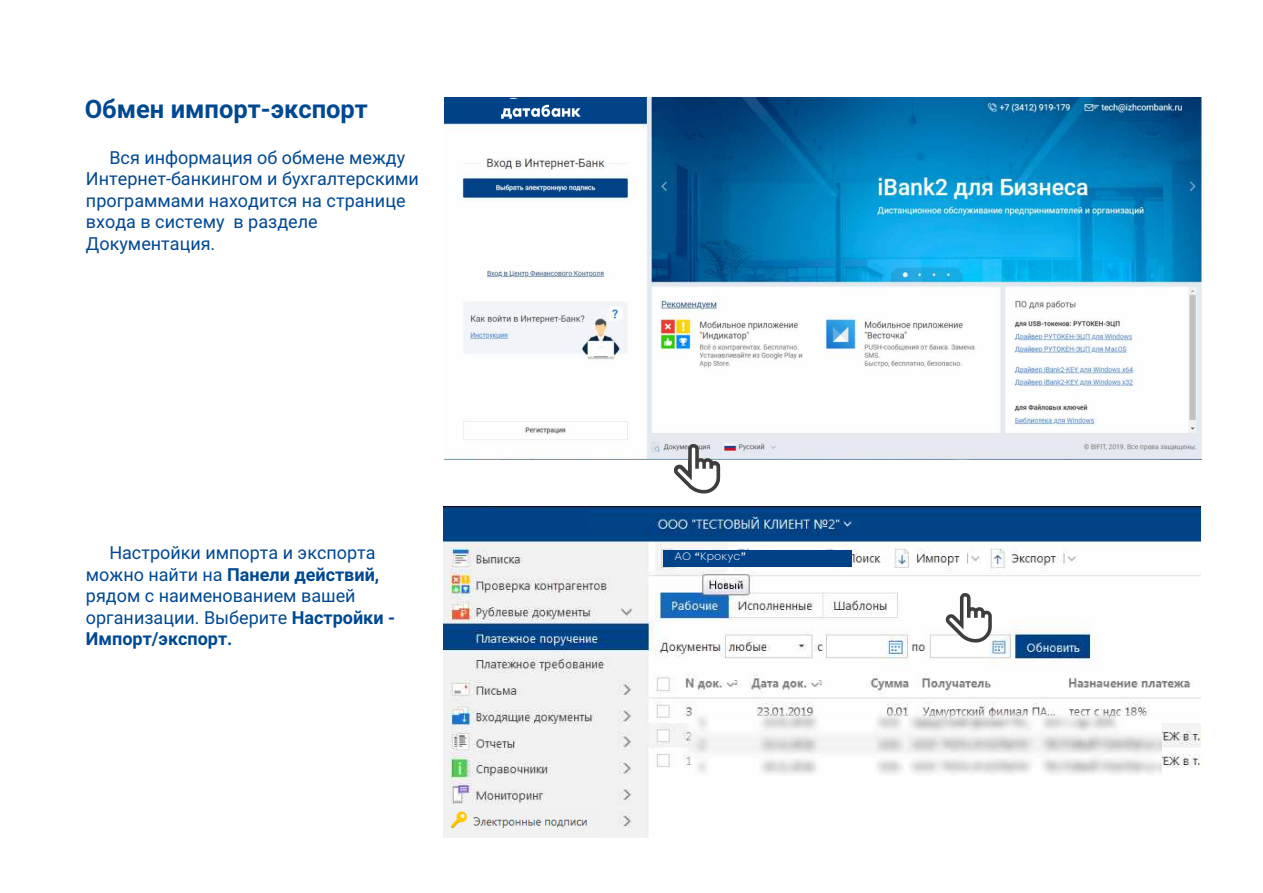
<style>
.page{position:relative;width:1263px;height:893px;background:#fff}
.page>*{position:absolute;margin:0;border:0;box-sizing:border-box;transform-origin:0 0}
.t1{font:700 25.5px "Roboto";color:#014892}
.t2{font:18px/21.6px "Roboto";color:#014892}
.t3{font:300 10.65px "Stolzl";color:#fff}
.s1{font-weight:700}
.s2{font-weight:400}
</style>
<div class="page">
<img style="left:443px;top:506px;width:757px;height:331px">
<div style="left:663px;top:550px;width:189px;height:16px;background:#004288"></div>
<img style="left:683px;top:709px;width:479px;height:85px">
<svg style="left:945px;top:593px;width:47px;height:49px"></svg>
<div style="left:445px;top:510px;width:142px;height:26px;background:#004288"></div>
<img style="left:443px;top:810px;width:153px;height:27px">
<img style="left:444px;top:98px;width:757px;height:362px">
<svg style="left:673px;top:443px;width:47px;height:50px"></svg>
<div style="left:446px;top:99px;width:142px;height:24px;background:#004288"></div>
<svg style="left:501px;top:105px;width:80px;height:14px"></svg>
<h1 class="t1" style="left:85px;top:99px;width:285px">Обмен импорт-экспорт</h1>
<p class="t2" style="left:86px;top:148px;width:334px;text-indent:23px">Вся информация об обмене между<br>Интернет-банкингом и бухгалтерскими программами находится на странице входа в систему в разделе<br>Документация.</p>
<p class="t2" style="left:86px;top:544px;width:311px;text-indent:23px">Настройки импорта и экспорта можно найти на <span class="s1">Панели действий, </span>рядом с наименованием вашей организации. Выберите <span class="s1">Настройки -<br>Импорт/экспорт.</span></p>
<p class="t3" style="left:674px;top:552px;width:73px">АО <span class="s2">“</span>Крокус<span class="s2">”</span></p>
</div>
